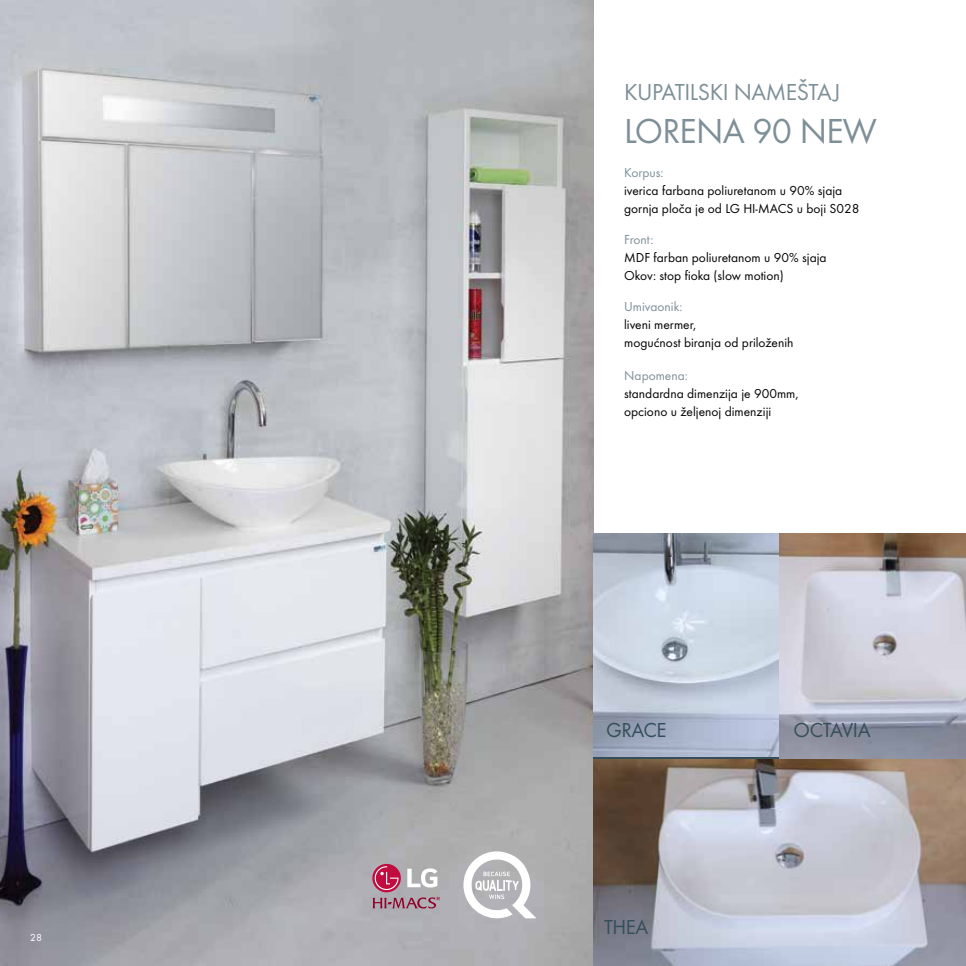
<style>
.page{position:relative;width:966px;height:966px;background:#fff}
.page>*{position:absolute;margin:0;border:0;box-sizing:border-box;transform-origin:0 0}
.t1{font:36px "Futura TOT";letter-spacing:-.02em;color:#7e8f98}
.t2{font:24px "Futura TOT";letter-spacing:-.02em;color:#7e8f98}
.t3{font:21px "Futura TOT";letter-spacing:-.02em;color:#344e5a}
.t4{font:13.5px/18px "Futura TOT";color:#000}
.t5{font:13.5px "Futura TOT";color:#7e8f98}
.t6{font:10.5px "Futura TOT";color:#fff}
</style>
<div class="page">
<img style="left:0;top:0;width:593px;height:965px">
<svg style="left:463px;top:851px;width:73px;height:72px"></svg>
<svg style="left:372px;top:863px;width:29px;height:29px"></svg>
<svg style="left:374px;top:865px;width:24px;height:24px"></svg>
<svg style="left:407px;top:868px;width:30px;height:19px"></svg>
<svg style="left:372px;top:896px;width:68px;height:12px"></svg>
<img style="left:593px;top:758px;width:372px;height:207px">
<img style="left:593px;top:533px;width:186px;height:223px">
<img style="left:779px;top:533px;width:186px;height:225px">
<p class="t6" style="left:30px;top:930px;width:13px">28</p>
<h2 class="t2" style="left:624px;top:78px;width:218px">KUPATILSKI NAMEŠTAJ</h2>
<h1 class="t1" style="left:624px;top:110px;width:254px">LORENA 90 NEW</h1>
<p class="t5" style="left:624px;top:165px;width:41px">Korpus:</p>
<p class="t4" style="left:624px;top:182px;width:237px">iverica farbana poliuretanom u 90% sjaja gornja ploča je od LG HI-MACS u boji S028</p>
<p class="t5" style="left:624px;top:232px;width:31px">Front:</p>
<p class="t4" style="left:624px;top:249px;width:204px">MDF farban poliuretanom u 90% sjaja<br>Okov: stop fioka (slow motion)</p>
<p class="t5" style="left:624px;top:298px;width:60px">Umivaonik:</p>
<p class="t4" style="left:624px;top:315px;width:171px">liveni mermer,<br>mogućnost biranja od priloženih</p>
<p class="t5" style="left:624px;top:367px;width:65px">Napomena:</p>
<p class="t4" style="left:624px;top:384px;width:176px">standardna dimenzija je 900mm, opciono u željenoj dimenziji</p>
<h3 class="t3" style="left:606px;top:717px;width:62px">GRACE</h3>
<h3 class="t3" style="left:604px;top:913px;width:46px">THEA</h3>
<h3 class="t3" style="left:793px;top:717px;width:78px">OCTAVIA</h3>
</div>
